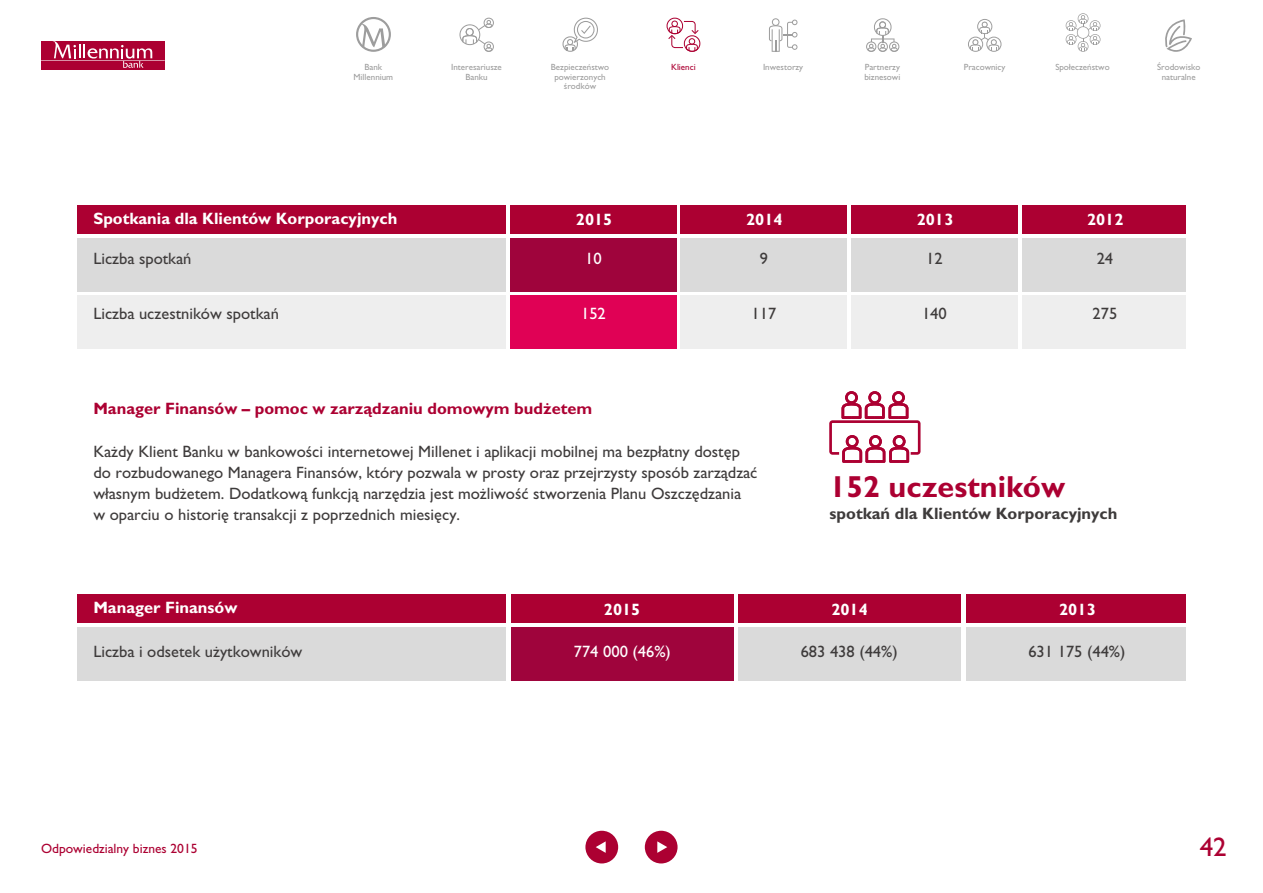
<style>
.page{position:relative;width:1263px;height:893px;background:#fff}
.page>*{position:absolute;margin:0;border:0;box-sizing:border-box;transform-origin:0 0}
.t1{font:700 30.6px "Gill Sans";color:#ac0032}
.t2{font:27px "Gill Sans";color:#ac0032}
.t3{font:16.5px/21px "Gill Sans";color:#3e3b3b}
.t4{font:700 16.5px "Gill Sans";color:#fff}
.t5{font:700 16.5px "Gill Sans";color:#ac0032}
.t6{font:700 16.5px "Gill Sans";color:#3e3b3b}
.t7{font:16.5px "Gill Sans";color:#fff}
.t8{font:13.5px "Gill Sans";color:#ac0032}
.t9{font:9px/9.4px "Gill Sans";color:#9d9d9d;text-align:center}
.t10{font:9px "Gill Sans";color:#ac0032}
</style>
<div class="page">
<div style="left:41px;top:41px;width:124px;height:29px;background:#ac0032"></div>
<svg style="left:41px;top:41px;width:124px;height:27px"></svg>
<div style="left:585px;top:831px;width:33px;height:32px;background:#ac0032;border-radius:50%"></div>
<div style="left:645px;top:831px;width:32px;height:32px;background:#ac0032;border-radius:50%"></div>
<svg style="left:657px;top:841px;width:10px;height:12px"></svg>
<svg style="left:596px;top:841px;width:10px;height:12px"></svg>
<svg style="left:666px;top:18px;width:34px;height:34px"></svg>
<svg style="left:459px;top:18px;width:35px;height:34px"></svg>
<svg style="left:356px;top:17px;width:35px;height:35px"></svg>
<svg style="left:562px;top:18px;width:36px;height:34px"></svg>
<svg style="left:769px;top:18px;width:28px;height:34px"></svg>
<svg style="left:866px;top:18px;width:33px;height:34px"></svg>
<svg style="left:968px;top:19px;width:33px;height:33px"></svg>
<svg style="left:1165px;top:19px;width:27px;height:33px"></svg>
<svg style="left:1066px;top:13px;width:34px;height:39px"></svg>
<div style="left:78px;top:238px;width:428px;height:53px;background:#dadada"></div>
<div style="left:510px;top:238px;width:167px;height:53px;background:#9f043c"></div>
<div style="left:681px;top:238px;width:166px;height:53px;background:#dadada"></div>
<div style="left:851px;top:238px;width:167px;height:53px;background:#dadada"></div>
<div style="left:1022px;top:238px;width:163px;height:53px;background:#dadada"></div>
<div style="left:78px;top:627px;width:428px;height:54px;background:#dadada"></div>
<div style="left:511px;top:627px;width:222px;height:54px;background:#9f043c"></div>
<div style="left:738px;top:627px;width:223px;height:54px;background:#dadada"></div>
<div style="left:966px;top:627px;width:219px;height:54px;background:#dadada"></div>
<div style="left:78px;top:295px;width:428px;height:54px;background:#eee"></div>
<div style="left:510px;top:295px;width:167px;height:54px;background:#e00155"></div>
<div style="left:681px;top:295px;width:166px;height:54px;background:#eee"></div>
<div style="left:851px;top:295px;width:167px;height:54px;background:#eee"></div>
<div style="left:1022px;top:295px;width:163px;height:54px;background:#eee"></div>
<div style="left:510px;top:205px;width:167px;height:29px;background:#ac0032"></div>
<div style="left:511px;top:595px;width:222px;height:28px;background:#ac0032"></div>
<div style="left:78px;top:205px;width:428px;height:29px;background:#ac0032"></div>
<div style="left:78px;top:595px;width:428px;height:28px;background:#ac0032"></div>
<div style="left:681px;top:205px;width:166px;height:29px;background:#ac0032"></div>
<div style="left:738px;top:595px;width:223px;height:28px;background:#ac0032"></div>
<div style="left:851px;top:205px;width:167px;height:29px;background:#ac0032"></div>
<div style="left:966px;top:595px;width:219px;height:28px;background:#ac0032"></div>
<div style="left:1022px;top:205px;width:163px;height:29px;background:#ac0032"></div>
<svg style="left:829px;top:391px;width:91px;height:72px"></svg>
<p class="t9" style="left:354px;top:62px;width:41px">Bank<br>Millennium</p>
<p class="t10" style="left:671px;top:62px;width:26px">Klienci</p>
<p class="t9" style="left:763px;top:62px;width:42px">Inwestorzy</p>
<p class="t9" style="left:864px;top:62px;width:37px;text-align:left">Partnerzy biznesowi</p>
<p class="t9" style="left:964px;top:62px;width:43px">Pracownicy</p>
<p class="t9" style="left:1055px;top:62px;width:56px">Społeczeństwo</p>
<p class="t9" style="left:1157px;top:62px;width:45px">Środowisko naturalne</p>
<p class="t9" style="left:451px;top:62px;width:52px">Interesariusze<br>Banku</p>
<p class="t9" style="left:551px;top:62px;width:60px">Bezpieczeństwo powierzonych środków</p>
<p class="t4" style="left:93px;top:208px;width:306px">Spotkania dla Klientów Korporacyjnych</p>
<p class="t4" style="left:1087px;top:210px;width:38px">2012</p>
<p class="t4" style="left:576px;top:210px;width:38px">2015</p>
<p class="t4" style="left:746px;top:210px;width:38px">2014</p>
<p class="t4" style="left:917px;top:210px;width:38px">2013</p>
<p class="t3" style="left:93px;top:248px;width:100px">Liczba spotkań</p>
<p class="t7" style="left:585px;top:249px;width:18px">10</p>
<p class="t3" style="left:760px;top:248px;width:10px">9</p>
<p class="t3" style="left:926px;top:248px;width:18px">12</p>
<p class="t3" style="left:1097px;top:248px;width:18px">24</p>
<p class="t3" style="left:93px;top:303px;width:187px">Liczba uczestników spotkań</p>
<p class="t7" style="left:581px;top:304px;width:26px">152</p>
<p class="t3" style="left:752px;top:303px;width:26px">117</p>
<p class="t3" style="left:922px;top:303px;width:26px">140</p>
<p class="t3" style="left:1092px;top:303px;width:26px">275</p>
<p class="t5" style="left:93px;top:399px;width:500px">Manager Finansów – pomoc w zarządzaniu domowym budżetem</p>
<p class="t3" style="left:93px;top:440px;width:666px">Każdy Klient Banku w bankowości internetowej Millenet i aplikacji mobilnej ma bezpłatny dostęp do rozbudowanego Managera Finansów, który pozwala w prosty oraz przejrzysty sposób zarządzać własnym budżetem. Dodatkową funkcją narzędzia jest możliwość stworzenia Planu Oszczędzania<br>w oparciu o historię transakcji z poprzednich miesięcy.</p>
<h1 class="t1" style="left:829px;top:469px;width:237px">152 uczestników</h1>
<p class="t6" style="left:829px;top:504px;width:289px">spotkań dla Klientów Korporacyjnych</p>
<p class="t4" style="left:93px;top:597px;width:145px">Manager Finansów</p>
<p class="t4" style="left:604px;top:599px;width:38px">2015</p>
<p class="t4" style="left:831px;top:599px;width:38px">2014</p>
<p class="t4" style="left:1059px;top:599px;width:38px">2013</p>
<p class="t3" style="left:93px;top:641px;width:211px">Liczba i odsetek użytkowników</p>
<p class="t7" style="left:574px;top:642px;width:99px">774 000 (46%)</p>
<p class="t3" style="left:801px;top:641px;width:99px">683 438 (44%)</p>
<p class="t3" style="left:1028px;top:641px;width:99px">631 175 (44%)</p>
<p class="t8" style="left:41px;top:841px;width:158px">Odpowiedzialny biznes 2015</p>
<h2 class="t2" style="left:1200px;top:831px;width:28px">42</h2>
</div>
